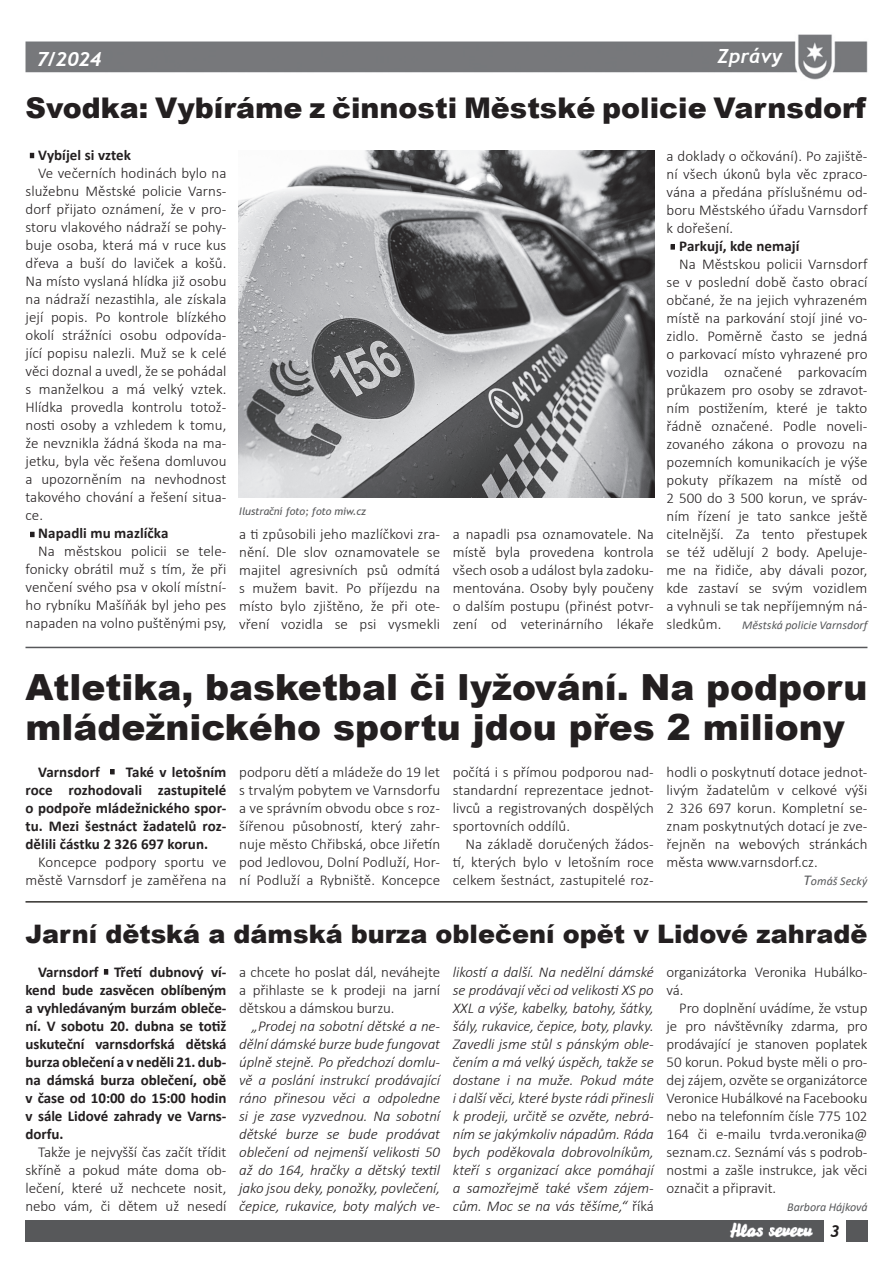
<style>
.page{position:relative;width:893px;height:1263px;background:#fff}
.page>*{position:absolute;margin:0;border:0;box-sizing:border-box;transform-origin:0 0}
.t1{font:900 36px/40.5px "Arial";color:#231f20}
.t2{font:900 28.5px "Arial";color:#231f20}
.t3{font:900 25.5px "Arial";color:#231f20}
.t4{font:italic 700 19.5px "Trebuchet";color:#fff}
.t5{font:italic 700 16.5px "Trebuchet";color:#231f20}
.t6{font:300 15px/18px "Calibri";letter-spacing:.005em;color:#231f20;text-align:justify}
.t7{font:italic 300 15px/18px "Calibri";letter-spacing:-.005em;color:#231f20;text-align:justify}
.t8{font:700 15px/18px "Calibri";letter-spacing:.005em;color:#231f20;text-align:justify}
.t9{font:italic 12px "Calibri";letter-spacing:.005em;color:#57585a}
.t10{font:italic 10.5px "Trebuchet MS";letter-spacing:-.01em;color:#57585a}
.s1{font-size:15px}
.s2{font-style:normal}
</style>
<div class="page">
<img style="left:26px;top:34px;width:842px;height:46px">
<img style="left:40px;top:50px;width:73px;height:15px">
<img style="left:718px;top:48px;width:65px;height:19px">
<div style="left:26px;top:1220px;width:798px;height:22px;background:#57585a"></div>
<div style="left:846px;top:1220px;width:21px;height:22px;background:#57585a"></div>
<img style="left:730px;top:1222px;width:83px;height:16px">
<hr style="left:26px;top:647px;width:841px;height:1px;background:#57585a">
<hr style="left:26px;top:901px;width:841px;height:1px;background:#32302d">
<svg style="left:104px;top:969px;width:4px;height:5px"></svg>
<svg style="left:30px;top:153px;width:4px;height:5px"></svg>
<svg style="left:111px;top:769px;width:3px;height:5px"></svg>
<img style="left:238px;top:150px;width:416px;height:348px">
<svg style="left:30px;top:532px;width:4px;height:5px"></svg>
<svg style="left:671px;top:244px;width:4px;height:5px"></svg>
<h3 class="t4" style="left:37px;top:45px;width:78px">14/2019</h3>
<h3 class="t4" style="left:717px;top:44px;width:67px">Zprávy</h3>
<h3 class="t4" style="left:37px;top:46px;width:66px">7/2024</h3>
<h2 class="t2" style="left:26px;top:88px;width:842px">Svodka: Vybíráme z činnosti Městské policie Varnsdorf</h2>
<p class="t8" style="left:38px;top:146px;width:94px">Vybíjel si vztek</p>
<p class="t6" style="left:26px;top:164px;width:202px;text-indent:13px">Ve večerních hodinách bylo na služebnu Městské policie Varns&shy;dorf přijato oznámení, že v pro&shy;storu vlakového nádraží se pohy&shy;buje osoba, která má v ruce kus dřeva a buší do laviček a košů.<br>Na místo vyslaná hlídka již osobu na nádraží nezastihla, ale získala její popis. Po kontrole blízkého okolí strážníci osobu odpovída&shy;jící popisu nalezli. Muž se k celé věci doznal a uvedl, že se pohádal s manželkou a má velký vztek.<br>Hlídka provedla kontrolu totož&shy;nosti osoby a vzhledem k tomu, že nevznikla žádná škoda na ma&shy;jetku, byla věc řešena domluvou a upozorněním na nevhodnost takového chování a řešení situa&shy;ce.</p>
<p class="t8" style="left:38px;top:524px;width:132px">Napadli mu mazlíčka</p>
<p class="t6" style="left:26px;top:542px;width:202px;text-indent:13px">Na městskou policii se tele&shy;fonicky obrátil muž s tím, že při venčení svého psa v okolí místní&shy;ho rybníku Mašíňák byl jeho pes napaden na volno puštěnými psy,</p>
<p class="t10" style="left:239px;top:505px;width:128px">Ilustrační foto; foto miw.cz</p>
<p class="t6" style="left:239px;top:525px;width:202px">a ti způsobili jeho mazlíčkovi zra&shy;nění. Dle slov oznamovatele se majitel agresivních psů odmítá s mužem bavit. Po příjezdu na místo bylo zjištěno, že při ote&shy;vření vozidla se psi vysmekli</p>
<p class="t6" style="left:453px;top:525px;width:202px">a napadli psa oznamovatele. Na místě byla provedena kontrola všech osob a událost byla zadoku&shy;mentována. Osoby byly poučeny o dalším postupu (přinést potvr&shy;zení od veterinárního lékaře</p>
<p class="t6" style="left:666px;top:147px;width:202px">a doklady o očkování). Po zajiště&shy;ní všech úkonů byla věc zpraco&shy;vána a předána příslušnému od&shy;boru Městského úřadu Varnsdorf k dořešení.</p>
<p class="t8" style="left:679px;top:237px;width:122px">Parkují, kde nemají</p>
<p class="t6" style="left:666px;top:255px;width:202px;text-indent:13px">Na Městskou policii Varnsdorf se v poslední době často obrací občané, že na jejich vyhrazeném místě na parkování stojí jiné vo&shy;zidlo. Poměrně často se jedná o parkovací místo vyhrazené pro vozidla označené parkovacím průkazem pro osoby se zdravot&shy;ním postižením, které je takto řádně označené. Podle noveli&shy;zovaného zákona o provozu na pozemních komunikacích je výše pokuty příkazem na místě od 2 500 do 3 500 korun, ve správ&shy;ním řízení je tato sankce ještě citelnější. Za tento přestupek se též udělují 2 body. Apeluje&shy;me na řidiče, aby dávali pozor, kde zastaví se svým vozidlem a vyhnuli se tak nepříjemným ná&shy;sledkům.</p>
<p class="t9" style="left:742px;top:617px;width:127px">Městská policie Varnsdorf</p>
<h1 class="t1" style="left:26px;top:665px;width:843px">Atletika, basketbal či lyžování. Na podporu mládežnického sportu jdou přes 2 miliony</h1>
<p class="t8" style="left:26px;top:762px;width:202px;text-indent:100px">Také v letošním roce rozhodovali zastupitelé o podpoře mládežnického spor&shy;tu. Mezi šestnáct žadatelů roz&shy;dělili částku 2 326 697 korun.</p>
<p class="t6" style="left:26px;top:852px;width:202px;text-align:right">Koncepce podpory sportu ve městě Varnsdorf je zaměřena na</p>
<p class="t8" style="left:38px;top:762px;width:63px">Varnsdorf</p>
<p class="t6" style="left:239px;top:762px;width:202px">podporu dětí a mládeže do 19 let s trvalým pobytem ve Varnsdorfu a ve správním obvodu obce s roz&shy;šířenou působností, který zahr&shy;nuje město Chřibská, obce Jiřetín pod Jedlovou, Dolní Podluží, Hor&shy;ní Podluží a Rybniště. Koncepce</p>
<p class="t6" style="left:453px;top:762px;width:202px">počítá i s přímou podporou nad&shy;standardní reprezentace jednot&shy;livců a registrovaných dospělých sportovních oddílů.</p>
<p class="t6" style="left:453px;top:834px;width:202px;text-indent:13px">Na základě doručených žádos&shy;tí, kterých bylo v letošním roce celkem šestnáct, zastupitelé roz-</p>
<p class="t6" style="left:666px;top:762px;width:202px">hodli o poskytnutí dotace jednot&shy;livým žadatelům v celkové výši 2 326 697 korun. Kompletní se&shy;znam poskytnutých dotací je zve&shy;řejněn na webových stránkách města www.varnsdorf.cz.</p>
<p class="t9" style="left:804px;top:872px;width:65px"><span class="s1">T</span>omáš Secký</p>
<h3 class="t3" style="left:26px;top:915px;width:843px">Jarní dětská a dámská burza oblečení opět v Lidové zahradě</h3>
<p class="t8" style="left:26px;top:962px;width:202px;text-indent:13px">Varnsdorf Třetí dubnový ví&shy;kend bude zasvěcen oblíbeným a vyhledávaným burzám obleče&shy;ní. V sobotu 20. dubna se totiž uskuteční varnsdorfská dětská burza oblečení a v neděli 21. dub&shy;na dámská burza oblečení, obě v čase od 10:00 do 15:00 hodin v sále Lidové zahrady ve Varns&shy;dorfu.</p>
<p class="t6" style="left:26px;top:1142px;width:202px;text-indent:13px">Takže je nejvyšší čas začít třídit skříně a pokud máte doma ob&shy;lečení, které už nechcete nosit, nebo vám, či dětem už nesedí</p>
<p class="t6" style="left:239px;top:962px;width:202px">a chcete ho poslat dál, neváhejte a přihlaste se k prodeji na jarní dětskou a dámskou burzu.</p>
<p class="t7" style="left:239px;top:1016px;width:202px;text-indent:13px">„Prodej na sobotní dětské a ne&shy;dělní dámské burze bude fungovat úplně stejně. Po předchozí domlu&shy;vě a poslání instrukcí prodávající ráno přinesou věci a odpoledne si je zase vyzvednou. Na sobotní dětské burze se bude prodávat oblečení od nejmenší velikosti 50 až do 164, hračky a dětský textil jako jsou deky, ponožky, povlečení, čepice, rukavice, boty malých ve-</p>
<p class="t7" style="left:453px;top:962px;width:203px">likostí a další. Na nedělní dámské se prodávají věci od velikosti XS po XXL a výše, kabelky, batohy, šátky, šály, rukavice, čepice, boty, plavky.<br>Zavedli jsme stůl s pánským oble&shy;čením a má velký úspěch, takže se dostane i na muže. Pokud máte i další věci, které byste rádi přinesli k prodeji, určitě se ozvěte, nebrá&shy;ním se jakýmkoliv nápadům. Ráda bych poděkovala dobrovolníkům, kteří s organizací akce pomáhají a samozřejmě také všem zájem&shy;cům. Moc se na vás těšíme,“ <span class="s2">říká</span></p>
<p class="t6" style="left:666px;top:962px;width:202px">organizátorka Veronika Hubálko&shy;vá.</p>
<p class="t6" style="left:666px;top:998px;width:202px;text-indent:13px">Pro doplnění uvádíme, že vstup je pro návštěvníky zdarma, pro prodávající je stanoven poplatek 50 korun. Pokud byste měli o pro&shy;dej zájem, ozvěte se organizátorce Veronice Hubálkové na Facebooku nebo na telefonním čísle 775 102<br>164 či e-mailu tvrda.veronika@ seznam.cz. Seznámí vás s podrob&shy;nostmi a zašle instrukce, jak věci označit a připravit.</p>
<p class="t9" style="left:787px;top:1198px;width:82px">Barbora Hájková</p>
<p class="t5" style="left:830px;top:1220px;width:11px">3</p>
</div>
